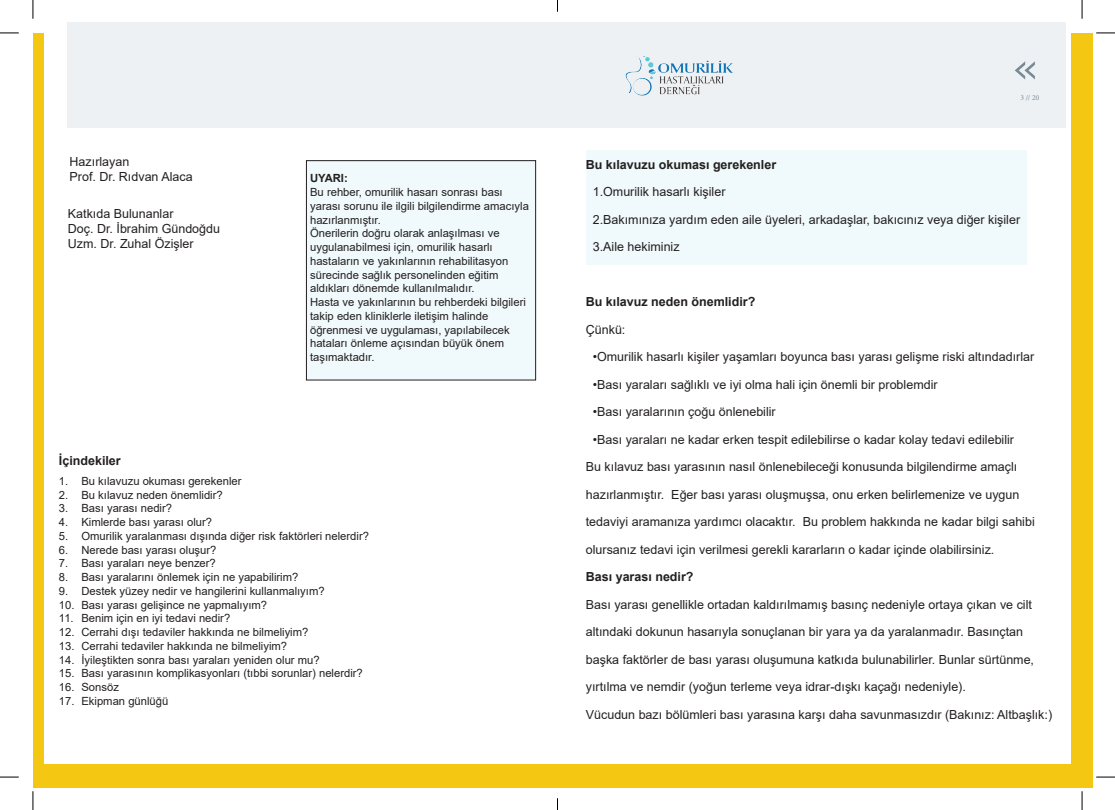
<style>
.page{position:relative;width:1115px;height:810px;background:#fff}
.page>*{position:absolute;margin:0;border:0;box-sizing:border-box;transform-origin:0 0}
.t1{font:12.5px/15px "Arial";color:#231f20}
.t2{font:700 12.5px "Arial";color:#231f20}
.t3{font:11.25px/13.8px "Arial";color:#231f20}
.t4{font:700 11.25px "Arial";color:#231f20}
.t5{font:7.5px "Minion Pro";color:#788b95}
</style>
<div class="page">
<div style="left:33px;top:33px;width:1059px;height:755px;background:#f3c712"></div>
<div style="left:44px;top:22px;width:1026px;height:742px;background:#fff"></div>
<div style="left:67px;top:22px;width:998px;height:105px;background:#eef1f3"></div>
<svg style="left:1015px;top:61px;width:20px;height:19px"></svg>
<img style="left:625px;top:56px;width:108px;height:40px">
<div style="left:306px;top:161px;width:229px;height:219px;background:#f0f9fb"></div>
<div style="left:306px;top:160px;width:230px;height:220px;border:1px solid #231f20"></div>
<div style="left:586px;top:150px;width:440px;height:115px;background:#f0f9fb"></div>
<svg style="left:0;top:32px;width:19px;height:2px"></svg>
<svg style="left:1096px;top:32px;width:19px;height:2px"></svg>
<svg style="left:0;top:776px;width:19px;height:2px"></svg>
<svg style="left:1096px;top:776px;width:19px;height:2px"></svg>
<svg style="left:32px;top:0;width:2px;height:19px"></svg>
<svg style="left:32px;top:791px;width:2px;height:19px"></svg>
<svg style="left:1081px;top:0;width:2px;height:19px"></svg>
<svg style="left:1081px;top:791px;width:2px;height:19px"></svg>
<p class="t5" style="left:1020px;top:92px;width:21px">3 // 20</p>
<p class="t1" style="left:70px;top:154px;width:124px">Hazırlayan<br>Prof. Dr. Rıdvan Alaca</p>
<p class="t2" style="left:586px;top:155px;width:192px">Bu kılavuzu okuması gerekenler</p>
<p class="t1" style="left:593px;top:184px;width:134px">1.Omurilik hasarlı kişiler</p>
<p class="t1" style="left:593px;top:212px;width:429px">2.Bakımınıza yardım eden aile üyeleri, arkadaşlar, bakıcınız veya diğer kişiler</p>
<p class="t1" style="left:593px;top:239px;width:88px">3.Aile hekiminiz</p>
<p class="t4" style="left:310px;top:170px;width:39px">UYARI:</p>
<p class="t3" style="left:310px;top:185px;width:220px">Bu rehber, omurilik hasarı sonrası bası yarası sorunu ile ilgili bilgilendirme amacıyla hazırlanmıştır.<br>Önerilerin doğru olarak anlaşılması ve uygulanabilmesi için, omurilik hasarlı hastaların ve yakınlarının rehabilitasyon sürecinde sağlık personelinden eğitim aldıkları dönemde kullanılmalıdır.<br>Hasta ve yakınlarının bu rehberdeki bilgileri takip eden kliniklerle iletişim halinde öğrenmesi ve uygulaması, yapılabilecek hataları önleme açısından büyük önem taşımaktadır.</p>
<p class="t1" style="left:68px;top:206px;width:154px">Katkıda Bulunanlar<br>Doç. Dr. İbrahim Gündoğdu<br>Uzm. Dr. Zuhal Özişler</p>
<p class="t2" style="left:586px;top:293px;width:171px">Bu kılavuz neden önemlidir?</p>
<p class="t1" style="left:586px;top:322px;width:41px">Çünkü:</p>
<p class="t1" style="left:593px;top:349px;width:443px">•Omurilik hasarlı kişiler yaşamları boyunca bası yarası gelişme riski altındadırlar</p>
<p class="t1" style="left:593px;top:377px;width:346px">•Bası yaraları sağlıklı ve iyi olma hali için önemli bir problemdir</p>
<p class="t1" style="left:593px;top:404px;width:184px">•Bası yaralarının çoğu önlenebilir</p>
<p class="t1" style="left:593px;top:432px;width:423px">•Bası yaraları ne kadar erken tespit edilebilirse o kadar kolay tedavi edilebilir</p>
<p class="t1" style="left:586px;top:459px;width:433px">Bu kılavuz bası yarasının nasıl önlenebileceği konusunda bilgilendirme amaçlı</p>
<p class="t1" style="left:586px;top:487px;width:435px">hazırlanmıştır. Eğer bası yarası oluşmuşsa, onu erken belirlemenize ve uygun</p>
<p class="t1" style="left:586px;top:514px;width:450px">tedaviyi aramanıza yardımcı olacaktır. Bu problem hakkında ne kadar bilgi sahibi</p>
<p class="t1" style="left:586px;top:542px;width:410px">olursanız tedavi için verilmesi gerekli kararların o kadar içinde olabilirsiniz.</p>
<p class="t2" style="left:586px;top:568px;width:109px">Bası yarası nedir?</p>
<p class="t1" style="left:586px;top:597px;width:448px">Bası yarası genellikle ortadan kaldırılmamış basınç nedeniyle ortaya çıkan ve cilt</p>
<p class="t1" style="left:586px;top:624px;width:439px">altındaki dokunun hasarıyla sonuçlanan bir yara ya da yaralanmadır. Basınçtan</p>
<p class="t1" style="left:586px;top:652px;width:450px">başka faktörler de bası yarası oluşumuna katkıda bulunabilirler. Bunlar sürtünme,</p>
<p class="t1" style="left:586px;top:673px;width:468px;line-height:27.5px">yırtılma ve nemdir (yoğun terleme veya idrar-dışkı kaçağı nedeniyle).<br>Vücudun bazı bölümleri bası yarasına karşı daha savunmasızdır (Bakınız: Altbaşlık:)</p>
<p class="t2" style="left:59px;top:452px;width:63px">İçindekiler</p>
<p class="t3" style="left:59px;top:474px;width:184px">1. Bu kılavuzu okuması gerekenler</p>
<p class="t3" style="left:59px;top:488px;width:165px">2. Bu kılavuz neden önemlidir?</p>
<p class="t3" style="left:59px;top:501px;width:115px">3. Bası yarası nedir?</p>
<p class="t3" style="left:59px;top:515px;width:155px">4. Kimlerde bası yarası olur?</p>
<p class="t3" style="left:59px;top:529px;width:312px">5. Omurilik yaralanması dışında diğer risk faktörleri nelerdir?</p>
<p class="t3" style="left:59px;top:543px;width:159px">6. Nerede bası yarası oluşur?</p>
<p class="t3" style="left:59px;top:556px;width:158px">7. Bası yaraları neye benzer?</p>
<p class="t3" style="left:59px;top:570px;width:241px">8. Bası yaralarını önlemek için ne yapabilirim?</p>
<p class="t3" style="left:59px;top:584px;width:267px">9. Destek yüzey nedir ve hangilerini kullanmalıyım?</p>
<p class="t3" style="left:59px;top:598px;width:210px">10. Bası yarası gelişince ne yapmalıyım?</p>
<p class="t3" style="left:59px;top:611px;width:173px">11. Benim için en iyi tedavi nedir?</p>
<p class="t3" style="left:59px;top:625px;width:251px">12. Cerrahi dışı tedaviler hakkında ne bilmeliyim?</p>
<p class="t3" style="left:59px;top:639px;width:230px">13. Cerrahi tedaviler hakkında ne bilmeliyim?</p>
<p class="t3" style="left:59px;top:653px;width:262px">14. İyileştikten sonra bası yaraları yeniden olur mu?</p>
<p class="t3" style="left:59px;top:666px;width:305px">15. Bası yarasının komplikasyonları (tıbbi sorunlar) nelerdir?</p>
<p class="t3" style="left:59px;top:680px;width:62px">16. Sonsöz</p>
<p class="t3" style="left:59px;top:694px;width:111px">17. Ekipman günlüğü</p>
</div>
